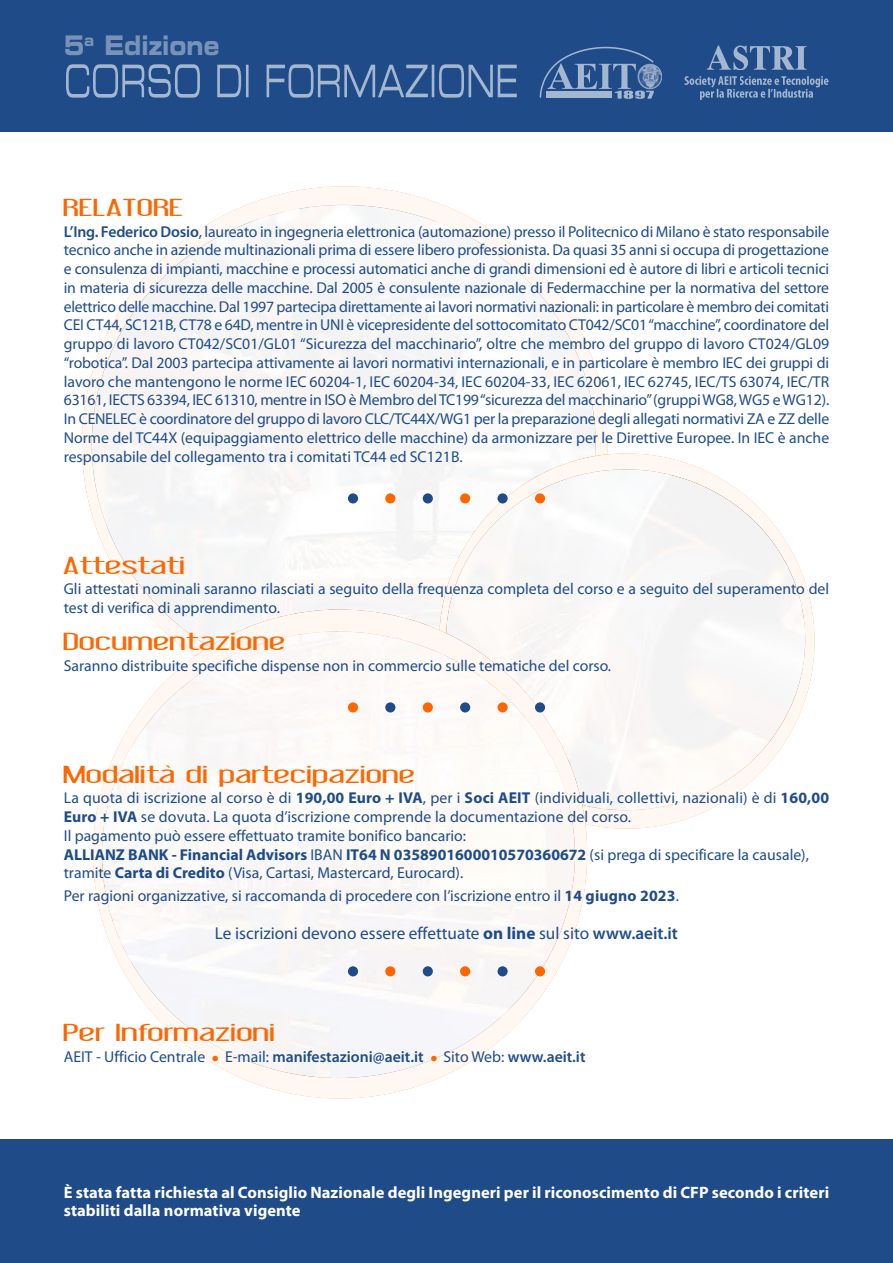
<style>
.page{position:relative;width:893px;height:1263px;background:#fff}
.page>*{position:absolute;margin:0;border:0;box-sizing:border-box;transform-origin:0 0}
.t1{font:27px "Eurostile Bold Extended Two";color:#7993b8;scale:.78 1}
.t2{font:24px "Impasto Light Extraexpanded Reg";color:#f60}
.t3{font:17.25px "Myriad Pro";color:#1f4c88}
.t4{font:700 16.5px/18px "Myriad Pro";letter-spacing:.005em;color:#fff}
.t5{font:15.75px/18.8px "Myriad Pro";color:#1f4c88}
.s1{font-weight:600}
.s2{font-weight:700}
.s3{font-weight:700;font-size:21px;color:#f60}
</style>
<div class="page">
<div style="left:0;top:0;width:893px;height:131px;background:#1f4c88"></div>
<div style="left:0;top:1140px;width:893px;height:123px;background:#1f4c88"></div>
<svg style="left:82px;top:186px;width:526px;height:329px"></svg>
<img style="left:92px;top:205px;width:504px;height:404px">
<svg style="left:440px;top:453px;width:375px;height:376px"></svg>
<img style="left:446px;top:469px;width:359px;height:341px">
<svg style="left:93px;top:609px;width:494px;height:489px"></svg>
<img style="left:102px;top:631px;width:473px;height:447px">
<div style="left:535px;top:493px;width:10px;height:10px;background:#f60;border-radius:50%"></div>
<div style="left:497px;top:493px;width:11px;height:10px;background:#1f4c88;border-radius:50%"></div>
<div style="left:460px;top:493px;width:10px;height:10px;background:#f60;border-radius:50%"></div>
<div style="left:423px;top:493px;width:10px;height:10px;background:#1f4c88;border-radius:50%"></div>
<div style="left:385px;top:493px;width:10px;height:10px;background:#f60;border-radius:50%"></div>
<div style="left:348px;top:493px;width:10px;height:10px;background:#1f4c88;border-radius:50%"></div>
<div style="left:535px;top:702px;width:10px;height:10px;background:#1f4c88;border-radius:50%"></div>
<div style="left:497px;top:702px;width:11px;height:10px;background:#f60;border-radius:50%"></div>
<div style="left:460px;top:702px;width:10px;height:10px;background:#1f4c88;border-radius:50%"></div>
<div style="left:423px;top:702px;width:10px;height:10px;background:#f60;border-radius:50%"></div>
<div style="left:385px;top:702px;width:10px;height:10px;background:#1f4c88;border-radius:50%"></div>
<div style="left:348px;top:702px;width:10px;height:10px;background:#f60;border-radius:50%"></div>
<div style="left:348px;top:966px;width:10px;height:10px;background:#1f4c88;border-radius:50%"></div>
<div style="left:385px;top:966px;width:10px;height:10px;background:#f60;border-radius:50%"></div>
<div style="left:423px;top:966px;width:10px;height:10px;background:#1f4c88;border-radius:50%"></div>
<div style="left:460px;top:966px;width:10px;height:10px;background:#f60;border-radius:50%"></div>
<div style="left:497px;top:966px;width:11px;height:10px;background:#1f4c88;border-radius:50%"></div>
<div style="left:535px;top:966px;width:10px;height:10px;background:#f60;border-radius:50%"></div>
<svg style="left:66px;top:64px;width:451px;height:34px"></svg>
<svg style="left:707px;top:46px;width:99px;height:24px"></svg>
<img style="left:654px;top:64px;width:8px;height:25px">
<svg style="left:540px;top:47px;width:114px;height:52px"></svg>
<svg style="left:684px;top:76px;width:136px;height:24px"></svg>
<h1 class="t1" style="left:64px;top:36px;width:201px">5<sup>a</sup> Edizione</h1>
<h2 class="t2" style="left:64px;top:193px;width:122px">RELATORE</h2>
<p class="t5" style="left:64px;top:223px;width:767px;text-align:justify"><span class="s1">L’Ing. Federico Dosio</span>, laureato in ingegneria elettronica (automazione) presso il Politecnico di Milano è stato responsabile tecnico anche in aziende multinazionali prima di essere libero professionista. Da quasi 35 anni si occupa di progettazione e consulenza di impianti, macchine e processi automatici anche di grandi dimensioni ed è autore di libri e articoli tecnici in materia di sicurezza delle macchine. Dal 2005 è consulente nazionale di Federmacchine per la normativa del settore elettrico delle macchine. Dal 1997 partecipa direttamente ai lavori normativi nazionali: in particolare è membro dei comitati CEI CT44, SC121B, CT78 e 64D, mentre in UNI è vicepresidente del sottocomitato CT042/SC01 “macchine”, coordinatore del gruppo di lavoro CT042/SC01/GL01 “Sicurezza del macchinario”, oltre che membro del gruppo di lavoro CT024/GL09 “robotica”. Dal 2003 partecipa attivamente ai lavori normativi internazionali, e in particolare è membro IEC dei gruppi di lavoro che mantengono le norme IEC 60204-1, IEC 60204-34, IEC 60204-33, IEC 62061, IEC 62745, IEC/TS 63074, IEC/TR 63161, IECTS 63394, IEC 61310, mentre in ISO è Membro del TC199 “sicurezza del macchinario” (gruppi WG8, WG5 e WG12).<br>In CENELEC è coordinatore del gruppo di lavoro CLC/TC44X/WG1 per la preparazione degli allegati normativi ZA e ZZ delle Norme del TC44X (equipaggiamento elettrico delle macchine) da armonizzare per le Direttive Europee. In IEC è anche responsabile del collegamento tra i comitati TC44 ed SC121B.</p>
<h2 class="t2" style="left:64px;top:551px;width:124px">Attestati</h2>
<p class="t5" style="left:64px;top:581px;width:767px">Gli attestati nominali saranno rilasciati a seguito della frequenza completa del corso e a seguito del superamento del test di verifica di apprendimento.</p>
<h2 class="t2" style="left:64px;top:628px;width:224px">Documentazione</h2>
<p class="t5" style="left:64px;top:657px;width:549px">Saranno distribuite specifiche dispense non in commercio sulle tematiche del corso.</p>
<h2 class="t2" style="left:64px;top:760px;width:354px">Modalità di partecipazione</h2>
<p class="t5" style="left:64px;top:790px;width:767px">La quota di iscrizione al corso è di <span class="s2">190,00 Euro + IVA</span>, per i <span class="s2">Soci AEIT</span> (individuali, collettivi, nazionali) è di <span class="s2">160,00<br>Euro + IVA</span> se dovuta. La quota d’iscrizione comprende la documentazione del corso.<br>Il pagamento può essere effettuato tramite bonifico bancario:<br><span class="s2">ALLIANZ BANK - Financial Advisors</span> IBAN <span class="s2">IT64 N 0358901600010570360672</span> (si prega di specificare la causale), tramite <span class="s2">Carta di Credito</span> (Visa, Cartasi, Mastercard, Eurocard).</p>
<p class="t5" style="left:64px;top:888px;width:617px">Per ragioni organizzative, si raccomanda di procedere con l’iscrizione entro il <span class="s2">14 giugno 2023</span>.</p>
<p class="t3" style="left:215px;top:927px;width:465px">Le iscrizioni devono essere effettuate <span class="s2">on line</span> sul sito <span class="s1">www.aeit.it</span></p>
<h2 class="t2" style="left:64px;top:1019px;width:214px">Per Informazioni</h2>
<p class="t5" style="left:64px;top:1049px;width:523px">AEIT - Ufficio Centrale <span class="s3">•</span> E-mail: <span class="s1">manifestazioni@aeit.it</span> <span class="s3">•</span> Sito Web: <span class="s1">www.aeit.it</span></p>
<p class="t4" style="left:64px;top:1185px;width:767px">È stata fatta richiesta al Consiglio Nazionale degli Ingegneri per il riconoscimento di CFP secondo i criteri stabiliti dalla normativa vigente</p>
</div>
